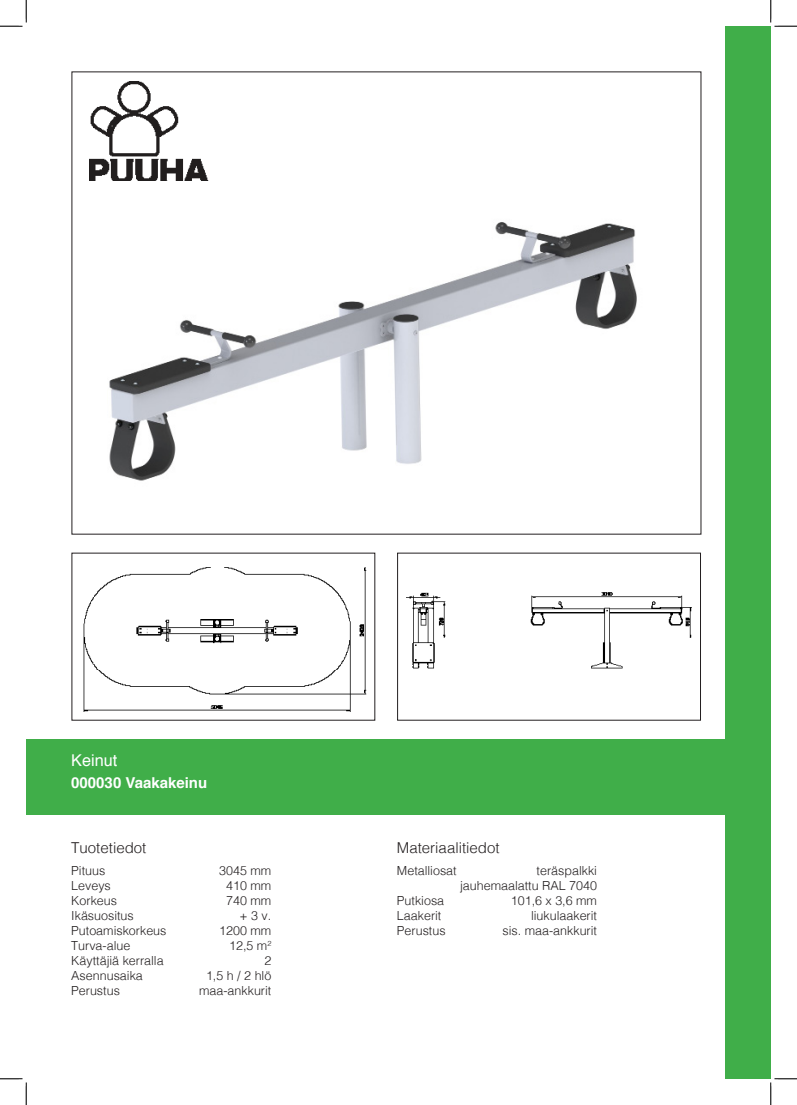
<style>
.page{position:relative;width:797px;height:1105px;background:#fff}
.page>*{position:absolute;margin:0;border:0;box-sizing:border-box;transform-origin:0 0}
.kategoria{font:16.25px "Helvetica";color:#fff}
.Tuotetiedot_materiaa{font:300 15px "Helvetica";color:#231f20}
.kategoria-2{font:700 15px "Helvetica";color:#fff}
.leveä_taulukko_copy{font:300 12.5px "Helvetica";color:#231f20}
</style>
<div class="page">
<div style="left:725px;top:26px;width:45px;height:1053px;background:#40ae49"></div>
<div style="left:26px;top:739px;width:744px;height:76px;background:#40ae49"></div>
<img style="left:90px;top:81px;width:119px;height:100px">
<img style="left:109px;top:222px;width:528px;height:259px">
<img style="left:406px;top:592px;width:286px;height:77px">
<img style="left:83px;top:567px;width:284px;height:144px">
<svg style="left:0;top:0;width:27px;height:27px"></svg>
<svg style="left:0;top:1078px;width:27px;height:27px"></svg>
<svg style="left:770px;top:0;width:27px;height:27px"></svg>
<svg style="left:770px;top:1078px;width:27px;height:27px"></svg>
<p class="kategoria" style="left:71px;top:748px;width:48px">Keinut</p>
<p class="kategoria-2" style="left:71px;top:770px;width:137px">000030 Vaakakeinu</p>
<p class="Tuotetiedot_materiaa" style="left:71px;top:835px;width:77px">Tuotetiedot</p>
<p class="leveä_taulukko_copy" style="left:71px;top:860px;width:36px">Pituus</p>
<p class="leveä_taulukko_copy" style="left:219px;top:860px;width:54px">3045 mm</p>
<p class="leveä_taulukko_copy" style="left:71px;top:875px;width:41px">Leveys</p>
<p class="leveä_taulukko_copy" style="left:226px;top:875px;width:47px">410 mm</p>
<p class="leveä_taulukko_copy" style="left:71px;top:890px;width:47px">Korkeus</p>
<p class="leveä_taulukko_copy" style="left:226px;top:890px;width:47px">740 mm</p>
<p class="leveä_taulukko_copy" style="left:71px;top:905px;width:64px">Ikäsuositus</p>
<p class="leveä_taulukko_copy" style="left:239px;top:905px;width:33px">+ 3 v.</p>
<p class="leveä_taulukko_copy" style="left:71px;top:920px;width:97px">Putoamiskorkeus</p>
<p class="leveä_taulukko_copy" style="left:219px;top:920px;width:54px">1200 mm</p>
<p class="leveä_taulukko_copy" style="left:71px;top:935px;width:61px">Turva-alue</p>
<p class="leveä_taulukko_copy" style="left:229px;top:935px;width:44px">12,5 m<sup>2</sup></p>
<p class="leveä_taulukko_copy" style="left:71px;top:950px;width:94px">Käyttäjiä kerralla</p>
<p class="leveä_taulukko_copy" style="left:264px;top:950px;width:8px">2</p>
<p class="leveä_taulukko_copy" style="left:71px;top:965px;width:73px">Asennusaika</p>
<p class="leveä_taulukko_copy" style="left:206px;top:965px;width:67px">1,5 h / 2 hlö</p>
<p class="leveä_taulukko_copy" style="left:71px;top:980px;width:50px">Perustus</p>
<p class="leveä_taulukko_copy" style="left:199px;top:980px;width:74px">maa-ankkurit</p>
<p class="Tuotetiedot_materiaa" style="left:397px;top:835px;width:104px">Materiaalitiedot</p>
<p class="leveä_taulukko_copy" style="left:397px;top:860px;width:61px">Metalliosat</p>
<p class="leveä_taulukko_copy" style="left:536px;top:860px;width:62px">teräspalkki</p>
<p class="leveä_taulukko_copy" style="left:460px;top:875px;width:138px">jauhemaalattu RAL 7040</p>
<p class="leveä_taulukko_copy" style="left:397px;top:890px;width:49px">Putkiosa</p>
<p class="leveä_taulukko_copy" style="left:511px;top:890px;width:88px">101,6 x 3,6 mm</p>
<p class="leveä_taulukko_copy" style="left:397px;top:905px;width:46px">Laakerit</p>
<p class="leveä_taulukko_copy" style="left:531px;top:905px;width:67px">liukulaakerit</p>
<p class="leveä_taulukko_copy" style="left:397px;top:920px;width:50px">Perustus</p>
<p class="leveä_taulukko_copy" style="left:502px;top:920px;width:96px">sis. maa-ankkurit</p>
</div>
